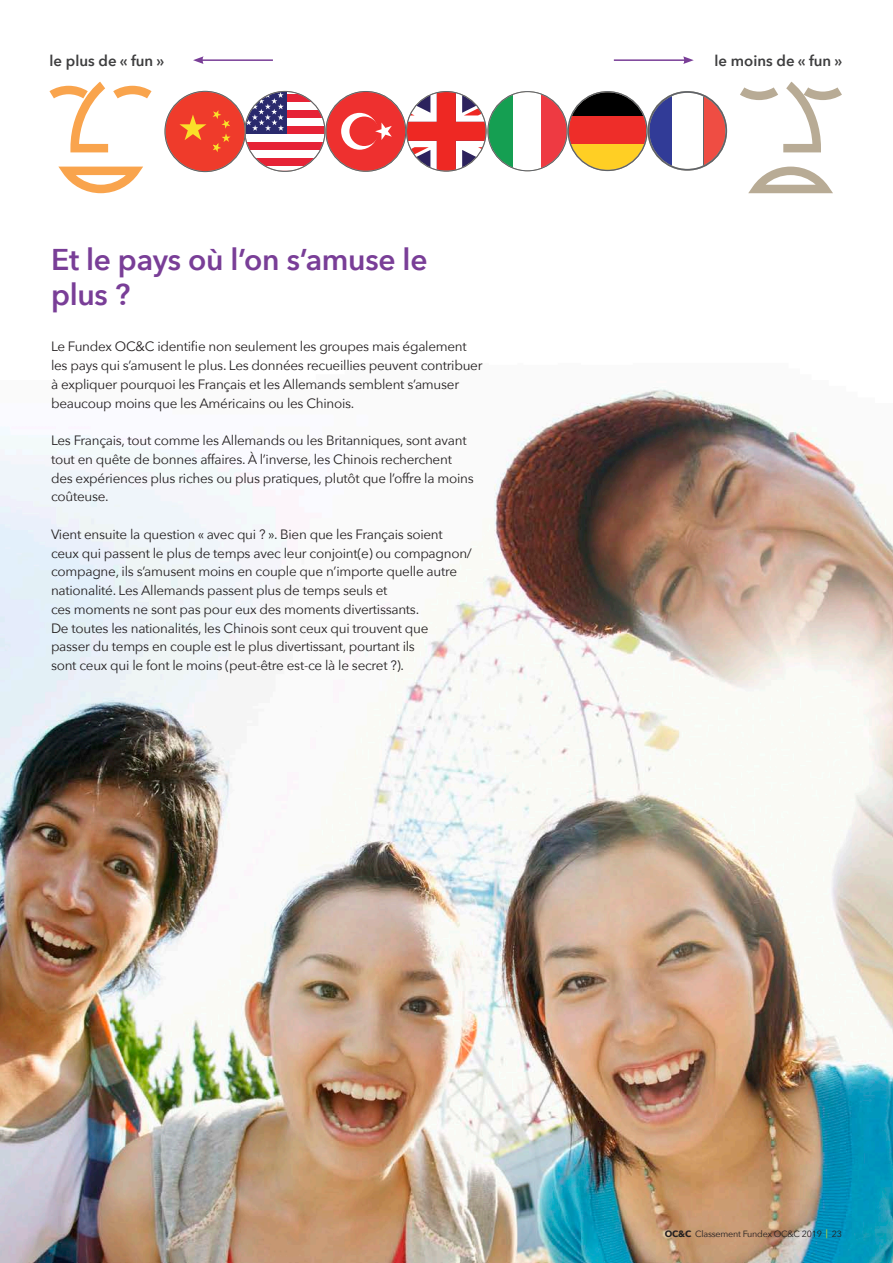
<style>
.page{position:relative;width:893px;height:1263px;background:#fff}
.page>*{position:absolute;margin:0;border:0;box-sizing:border-box;transform-origin:0 0}
.Sub_heading{font:600 30px/34.5px "Avenir Next";letter-spacing:-.01em;color:#793e97}
.Body_copy{font:600 15px "Avenir Next";color:#3e3e3f}
.Body_copy-2{font:13.5px/18.8px "Avenir Next";letter-spacing:-.02em;color:#231f20}
.t1{font:9px "Avenir Next";letter-spacing:-.025em;color:#231f20}
.s1{font-weight:700}
</style>
<div class="page">
<img style="left:1px;top:139px;width:892px;height:1124px">
<svg style="left:49px;top:82px;width:103px;height:70px"></svg>
<svg style="left:58px;top:167px;width:85px;height:26px"></svg>
<svg style="left:740px;top:82px;width:102px;height:70px"></svg>
<svg style="left:748px;top:167px;width:85px;height:26px"></svg>
<svg style="left:568px;top:92px;width:157px;height:78px"></svg>
<svg style="left:568px;top:145px;width:78px;height:25px;fill:#ffcf24"></svg>
<div style="left:568px;top:91px;width:80px;height:80px;border:1px solid #5f6369;border-radius:50%"></div>
<div style="left:510px;top:92px;width:47px;height:78px;background:#fff"></div>
<svg style="left:488px;top:94px;width:25px;height:76px;fill:#159f52"></svg>
<svg style="left:542px;top:94px;width:25px;height:76px;fill:#ee3a42"></svg>
<div style="left:487px;top:91px;width:81px;height:80px;border:1px solid #5f6369;border-radius:50%"></div>
<svg style="left:165px;top:91px;width:321px;height:80px"></svg>
<div style="left:165px;top:91px;width:80px;height:81px;border:1px solid #5f6369;border-radius:50%"></div>
<hr style="left:201px;top:59px;width:72px;height:2px;background:#793e97">
<svg style="left:193px;top:56px;width:11px;height:8px"></svg>
<hr style="left:614px;top:59px;width:71px;height:2px;background:#793e97">
<svg style="left:683px;top:56px;width:11px;height:8px"></svg>
<p class="Body_copy" style="left:49px;top:48px;width:116px">le plus de « fun »</p>
<p class="Body_copy" style="left:714px;top:48px;width:129px">le moins de « fun »</p>
<p class="Sub_heading" style="left:51px;top:242px;width:378px">Et le pays où l’on s’amuse le plus ?</p>
<p class="Body_copy-2" style="left:51px;top:337px;width:433px">Le Fundex OC&amp;C identifie non seulement les groupes mais également les pays qui s’amusent le plus. Les données recueillies peuvent contribuer à expliquer pourquoi les Français et les Allemands semblent s’amuser beaucoup moins que les Américains ou les Chinois.</p>
<p class="Body_copy-2" style="left:51px;top:430px;width:424px">Les Français, tout comme les Allemands ou les Britanniques, sont avant tout en quête de bonnes affaires. À l’inverse, les Chinois recherchent des expériences plus riches ou plus pratiques, plutôt que l’offre la moins coûteuse.</p>
<p class="Body_copy-2" style="left:51px;top:524px;width:422px">Vient ensuite la question « avec qui ? ». Bien que les Français soient ceux qui passent le plus de temps avec leur conjoint(e) ou compagnon/ compagne, ils s’amusent moins en couple que n’importe quelle autre nationalité. Les Allemands passent plus de temps seuls et<br>ces moments ne sont pas pour eux des moments divertissants.<br>De toutes les nationalités, les Chinois sont ceux qui trouvent que<br>passer du temps en couple est le plus divertissant, pourtant ils<br>sont ceux qui le font le moins (peut-être est-ce là le secret ?).</p>
<p class="t1" style="left:665px;top:1227px;width:179px"><span class="s1">OC&amp;C</span> Classement Fundex OC&amp;C 2019 <sup>|</sup> 23</p>
</div>
